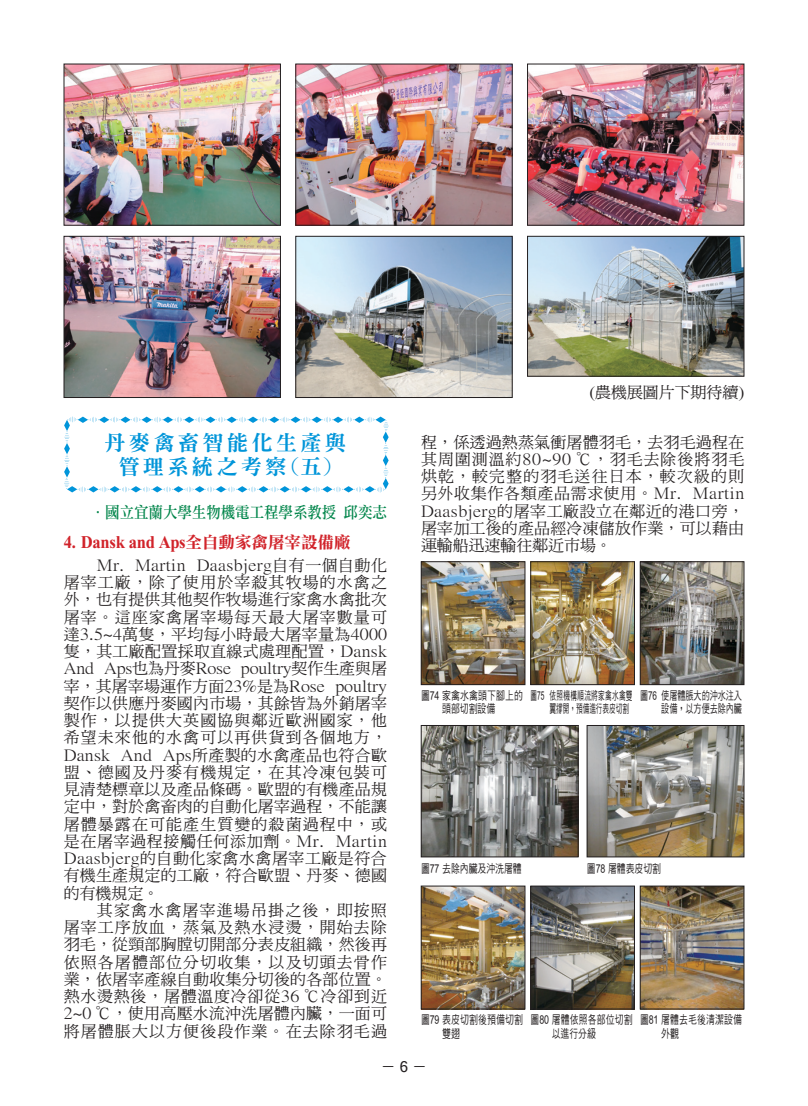
<style>
.page{position:relative;width:808px;height:1106px;background:#fff}
.page>*{position:absolute;margin:0;border:0;box-sizing:border-box;transform-origin:0 0}
.簡訊{font:21.3px/24px "DFN Ming XB HK BF";letter-spacing:.15em;color:#0095d9;text-align:center}
._1{font:16.5px "DF Li Song Bd HK BF";color:#d1232a}
.作者{font:16.05px "DF Li Song Md WIN BF";color:#00854a;scale:.9 1}
.內文-12{font:15.9px/17.2px "DF Ming Md HKP BF";letter-spacing:.02em;color:#231f20;text-align:justify}
.內文-12-2{font:15.9px "DF Ming Md HKP BF";color:#231f20}
.t1{font:15px "DF Hei Md HK BF";color:#231f20}
.圖50{font:11.7px/13.5px "DF Hei Md HKP BF";letter-spacing:.02em;color:#231f20;scale:.75 1}
.圖50-2{font:11.7px/13.5px "DF Hei Md HKP BF";letter-spacing:.025em;color:#231f20;scale:.56 1}
.圖50-3{font:11.7px/13.5px "DF Hei Md HKP BF";color:#231f20;text-align:right;scale:.69 1}
.圖50-4{font:11.7px "DF Hei Md HKP BF";color:#231f20;scale:.75 1}
.s1{font-family:"DF Kai Shu SB Estd BF"}
.s2{font-family:"Microsoft Sans Serif"}
</style>
<div class="page">
<svg style="left:64px;top:416px;width:325px;height:76px"></svg>
<img style="left:423px;top:727px;width:153px;height:128px">
<div style="left:421px;top:725px;width:157px;height:132px;border:1px solid #231f20"></div>
<img style="left:423px;top:563px;width:100px;height:120px">
<div style="left:421px;top:561px;width:104px;height:124px;border:1px solid #231f20"></div>
<img style="left:423px;top:887px;width:100px;height:120px">
<div style="left:421px;top:885px;width:104px;height:124px;border:1px solid #231f20"></div>
<img style="left:532px;top:563px;width:101px;height:120px">
<div style="left:530px;top:561px;width:105px;height:124px;border:1px solid #231f20"></div>
<img style="left:532px;top:887px;width:101px;height:120px">
<div style="left:530px;top:885px;width:105px;height:124px;border:1px solid #231f20"></div>
<img style="left:642px;top:563px;width:100px;height:120px">
<div style="left:640px;top:561px;width:104px;height:124px;border:1px solid #231f20"></div>
<img style="left:642px;top:887px;width:100px;height:120px">
<div style="left:640px;top:885px;width:104px;height:124px;border:1px solid #231f20"></div>
<img style="left:589px;top:727px;width:153px;height:128px">
<div style="left:587px;top:725px;width:157px;height:132px;border:1px solid #231f20"></div>
<img style="left:529px;top:66px;width:213px;height:157px">
<div style="left:527px;top:64px;width:217px;height:161px;border:1px solid #231f20"></div>
<img style="left:529px;top:238px;width:213px;height:136px">
<div style="left:527px;top:236px;width:217px;height:140px;border:1px solid #231f20"></div>
<img style="left:298px;top:66px;width:212px;height:157px">
<img style="left:298px;top:238px;width:212px;height:158px">
<div style="left:296px;top:236px;width:216px;height:162px;border:1px solid #231f20"></div>
<img style="left:66px;top:66px;width:213px;height:157px">
<div style="left:64px;top:64px;width:217px;height:161px;border:1px solid #231f20"></div>
<img style="left:66px;top:238px;width:213px;height:158px">
<div style="left:64px;top:236px;width:217px;height:162px;border:1px solid #231f20"></div>
<p class="簡訊" style="left:104px;top:430px;width:243px">丹麥禽畜智能化生產與管理系統之考察<span class="s1">(</span>五<span class="s1">)</span></p>
<p class="作者" style="left:91px;top:504px;width:331px">．國立宜蘭大學生物機電工程學系教授 邱奕志</p>
<p class="_1" style="left:64px;top:534px;width:288px">4. Dansk and Aps全自動家禽屠宰設備廠</p>
<p class="內文-12" style="left:64px;top:557px;width:325px;text-indent:33px">Mr. Martin Daasbjerg自有一個自動化屠宰工廠，除了使用於宰殺其牧場的水禽之外，也有提供其他契作牧場進行家禽水禽批次屠宰。這座家禽屠宰場每天最大屠宰數量可達3.5~4萬隻，平均每小時最大屠宰量為4000隻，其工廠配置採取直線式處理配置，Dansk And Aps也為丹麥Rose poultry契作生產與屠宰，其屠宰場運作方面23%是為Rose poultry契作以供應丹麥國內市場，其餘皆為外銷屠宰製作，以提供大英國協與鄰近歐洲國家，他希望未來他的水禽可以再供貨到各個地方，Dansk And Aps所產製的水禽產品也符合歐盟、德國及丹麥有機規定，在其冷凍包裝可見清楚標章以及產品條碼。歐盟的有機產品規定中，對於禽畜肉的自動化屠宰過程，不能讓屠體暴露在可能產生質變的殺菌過程中，或是在屠宰過程接觸任何添加劑。Mr. Martin Daasbjerg的自動化家禽水禽屠宰工廠是符合有機生產規定的工廠，符合歐盟、丹麥、德國的有機規定。</p>
<p class="內文-12" style="left:64px;top:902px;width:325px;text-indent:33px">其家禽水禽屠宰進場吊掛之後，即按照屠宰工序放血，蒸氣及熱水浸燙，開始去除羽毛，從頸部胸膛切開部分表皮組織，然後再依照各屠體部位分切收集，以及切頭去骨作業，依屠宰產線自動收集分切後的各部位置。熱水燙熱後，屠體溫度冷卻從36 ℃冷卻到近2~0 ℃，使用高壓水流沖洗屠體內臟，一面可將屠體脹大以方便後段作業。在去除羽毛過</p>
<p class="內文-12-2" style="left:589px;top:384px;width:156px">(農機展圖片下期待續)</p>
<p class="內文-12" style="left:421px;top:434px;width:325px">程，係透過熱蒸氣衝屠體羽毛，去羽毛過程在其周圍測溫約80~90 ℃，羽毛去除後將羽毛烘乾，較完整的羽毛送往日本，較次級的則另外收集作各類產品需求使用。Mr. Martin Daasbjerg的屠宰工廠設立在鄰近的港口旁，屠宰加工後的產品經冷凍儲放作業，可以藉由運輸船迅速輸往鄰近市場。</p>
<p class="圖50" style="left:421px;top:689px;width:138px;text-align:center">圖74 家禽水禽頭下腳上的頭部切割設備</p>
<p class="圖50-2" style="left:550px;top:689px;width:150px;text-indent:-19px">圖75 依照機構順流將家禽水禽雙翼撐開，預備進行表皮切割</p>
<p class="圖50-3" style="left:640px;top:689px;width:149px">圖76 使屠體脹大的沖水注入設備，以方便去除內臟</p>
<p class="圖50-4" style="left:421px;top:863px;width:136px">圖77 去除內臟及沖洗屠體</p>
<p class="圖50-4" style="left:587px;top:863px;width:100px">圖78 屠體表皮切割</p>
<p class="圖50" style="left:442px;top:1013px;width:109px;text-indent:-21px">圖79 表皮切割後預備切割雙翅</p>
<p class="圖50" style="left:552px;top:1013px;width:109px;text-indent:-21px">圖80 屠體依照各部位切割以進行分級</p>
<p class="圖50" style="left:661px;top:1013px;width:109px;text-indent:-21px">圖81 屠體去毛後清潔設備外觀</p>
<p class="t1" style="left:381px;top:1059px;width:48px">－ <span class="s2">6</span> －</p>
</div>
